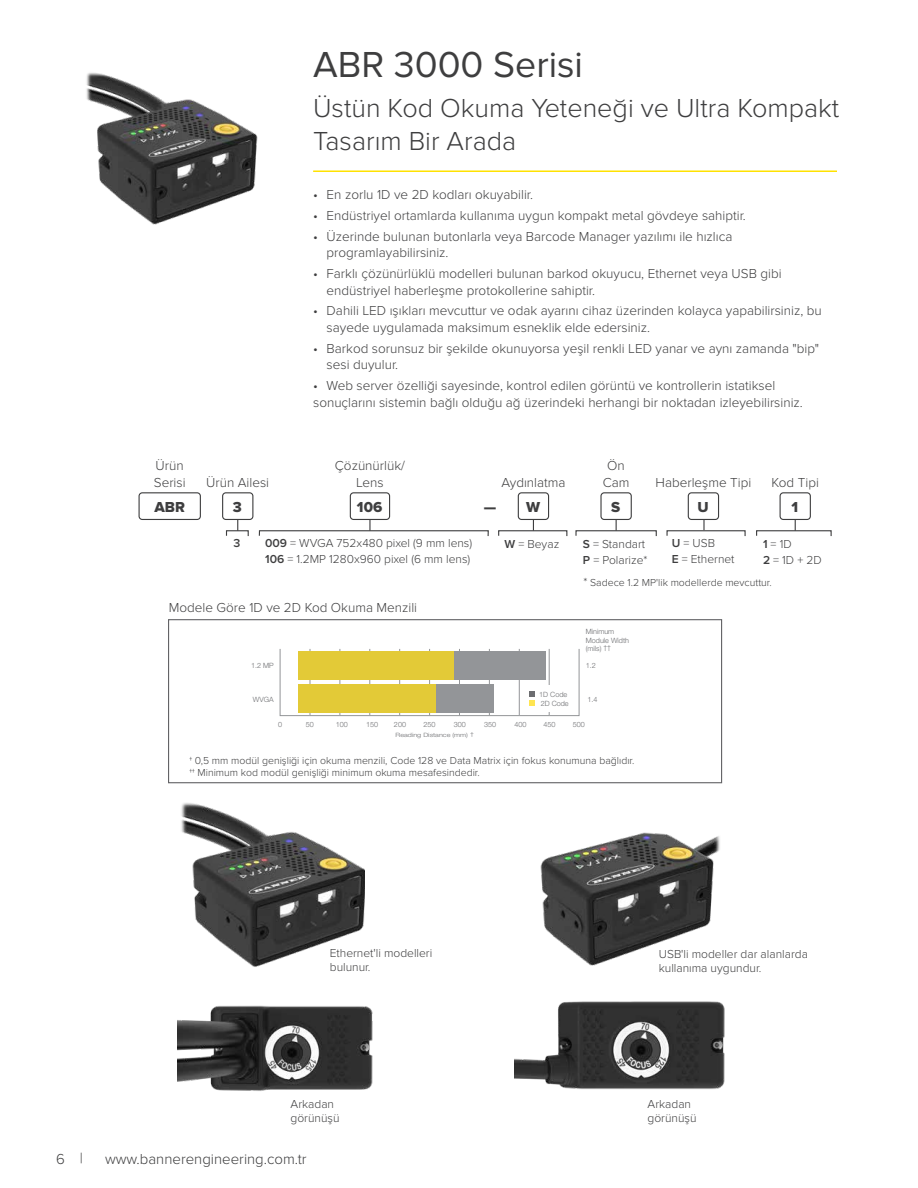
<style>
.page{position:relative;width:918px;height:1188px;background:#fff}
.page>*{position:absolute;margin:0;border:0;box-sizing:border-box;transform-origin:0 0}
.t1{font:37.5px "Proxima Nova";color:#3e3e3f}
.t2{font:300 27px/33px "Proxima Nova";color:#3e3e3f}
.t3{font:300 15px "Proxima Nova";color:#3e3e3f}
.t4{font:15px "Proxima Nova Extrabld";color:#3e3e3f}
.t5{font:300 13.5px/16.5px "Proxima Nova";color:#3e3e3f}
.t6{font:300 12px/16.5px "Proxima Nova";color:#3e3e3f}
.t7{font:600 12px "Proxima Nova";color:#3e3e3f}
.t8{font:300 10.5px/12px "Proxima Nova";color:#3e3e3f}
.t9{font:300 7.2px/8.7px "Helvetica Neue LT Pro";color:#6c6d70}
.t10{font:300 5.85px "Helvetica Neue LT Pro";color:#6c6d70;scale:1.23 1}
.s1{font-weight:600}
.s2{font-size:12px}
</style>
<div class="page">
<div style="left:139px;top:492px;width:62px;height:28px;border:1px solid #3e3e3f;border-radius:3px"></div>
<hr style="left:369px;top:506px;width:2px;height:25px;background:#3e3e3f">
<hr style="left:703px;top:506px;width:2px;height:24px;background:#3e3e3f">
<div style="left:226px;top:530px;width:23px;height:7px;border:1px solid #3e3e3f"></div>
<div style="left:259px;top:530px;width:230px;height:7px;border:1px solid #3e3e3f"></div>
<div style="left:222px;top:492px;width:31px;height:28px;border:1px solid #3e3e3f;border-radius:3px"></div>
<div style="left:350px;top:493px;width:40px;height:26px;background:#fff;border-radius:3px"></div>
<div style="left:350px;top:492px;width:40px;height:28px;border:1px solid #3e3e3f;border-radius:3px"></div>
<div style="left:498px;top:530px;width:69px;height:7px;border:1px solid #3e3e3f"></div>
<div style="left:575px;top:530px;width:82px;height:7px;border:1px solid #3e3e3f"></div>
<div style="left:756px;top:530px;width:76px;height:7px;border:1px solid #3e3e3f"></div>
<div style="left:666px;top:530px;width:80px;height:7px;border:1px solid #3e3e3f"></div>
<div style="left:518px;top:492px;width:31px;height:28px;border:1px solid #3e3e3f;border-radius:3px"></div>
<div style="left:600px;top:492px;width:32px;height:28px;border:1px solid #3e3e3f;border-radius:3px"></div>
<div style="left:780px;top:492px;width:31px;height:28px;border:1px solid #3e3e3f;border-radius:3px"></div>
<div style="left:688px;top:493px;width:31px;height:26px;background:#fff;border-radius:3px"></div>
<div style="left:688px;top:492px;width:31px;height:28px;border:1px solid #3e3e3f;border-radius:3px"></div>
<img style="left:86px;top:72px;width:172px;height:153px">
<img style="left:181px;top:803px;width:184px;height:164px">
<hr style="left:313px;top:170px;width:524px;height:2px;background:#ffe201">
<img style="left:514px;top:1001px;width:211px;height:88px">
<img style="left:178px;top:1005px;width:195px;height:86px">
<img style="left:540px;top:832px;width:180px;height:134px">
<div style="left:280px;top:649px;width:299px;height:67px;background:#fff;border:1px solid #939598"></div>
<hr style="left:310px;top:649px;width:1px;height:67px;background:#939598">
<hr style="left:340px;top:649px;width:1px;height:67px;background:#939598">
<hr style="left:370px;top:649px;width:1px;height:67px;background:#939598">
<hr style="left:399px;top:649px;width:1px;height:67px;background:#939598">
<hr style="left:429px;top:649px;width:1px;height:67px;background:#939598">
<hr style="left:459px;top:649px;width:1px;height:67px;background:#939598">
<hr style="left:489px;top:649px;width:1px;height:67px;background:#939598">
<hr style="left:519px;top:649px;width:1px;height:67px;background:#939598">
<hr style="left:549px;top:649px;width:1px;height:67px;background:#939598">
<div style="left:299px;top:651px;width:247px;height:29px;background:#939598"></div>
<div style="left:298px;top:684px;width:195px;height:29px;background:#939598"></div>
<div style="left:298px;top:651px;width:156px;height:29px;background:#e3ca37"></div>
<div style="left:298px;top:684px;width:138px;height:29px;background:#e3ca37"></div>
<div style="left:523px;top:686px;width:53px;height:26px;background:#fff"></div>
<svg style="left:529px;top:692px;width:6px;height:14px"></svg>
<div style="left:168px;top:619px;width:554px;height:164px;border:1px solid #636366"></div>
<h1 class="t1" style="left:313px;top:43px;width:271px">ABR 3000 Serisi</h1>
<h2 class="t2" style="left:313px;top:92px;width:528px">Üstün Kod Okuma Yeteneği ve Ultra Kompakt<br>Tasarım Bir Arada</h2>
<p class="t5" style="left:154px;top:457px;width:33px">Ürün<br>Serisi</p>
<p class="t5" style="left:313px;top:187px;width:221px">• En zorlu 1D ve 2D kodları okuyabilir.</p>
<p class="t5" style="left:313px;top:207px;width:434px">• Endüstriyel ortamlarda kullanıma uygun kompakt metal gövdeye sahiptir.</p>
<p class="t5" style="left:327px;top:228px;width:407px;text-indent:-14px">• Üzerinde bulunan butonlarla veya Barcode Manager yazılımı ile hızlıca programlayabilirsiniz.</p>
<p class="t5" style="left:327px;top:266px;width:457px;text-indent:-14px">• Farklı çözünürlüklü modelleri bulunan barkod okuyucu, Ethernet veya USB gibi endüstriyel haberleşme protokollerine sahiptir.</p>
<p class="t5" style="left:327px;top:303px;width:497px;text-indent:-14px">• Dahili LED ışıkları mevcuttur ve odak ayarını cihaz üzerinden kolayca yapabilirsiniz, bu sayede uygulamada maksimum esneklik elde edersiniz.</p>
<p class="t5" style="left:327px;top:340px;width:494px;text-indent:-14px">• Barkod sorunsuz bir şekilde okunuyorsa yeşil renkli LED yanar ve aynı zamanda "bip" sesi duyulur.</p>
<p class="t5" style="left:313px;top:377px;width:491px">• Web server özelliği sayesinde, kontrol edilen görüntü ve kontrollerin istatiksel sonuçlarını sistemin bağlı olduğu ağ üzerindeki herhangi bir noktadan izleyebilirsiniz.</p>
<p class="t5" style="left:607px;top:457px;width:19px">Ön</p>
<p class="t5" style="left:335px;top:457px;width:72px;text-align:center">Çözünürlük/<br>Lens</p>
<p class="t5" style="left:206px;top:474px;width:64px">Ürün Ailesi</p>
<p class="t5" style="left:603px;top:474px;width:28px">Cam</p>
<p class="t5" style="left:656px;top:474px;width:97px">Haberleşme Tipi</p>
<p class="t5" style="left:772px;top:474px;width:49px">Kod Tipi</p>
<p class="t5" style="left:501px;top:474px;width:66px">Aydınlatma</p>
<p class="t4" style="left:233px;top:498px;width:11px">3</p>
<p class="t4" style="left:357px;top:498px;width:27px">106</p>
<p class="t4" style="left:526px;top:498px;width:16px">W</p>
<p class="t4" style="left:611px;top:498px;width:11px">S</p>
<p class="t4" style="left:697px;top:498px;width:13px">U</p>
<p class="t4" style="left:792px;top:498px;width:8px">1</p>
<p class="t7" style="left:234px;top:536px;width:8px">3</p>
<p class="t6" style="left:505px;top:535px;width:56px"><span class="s1">W</span> = Beyaz</p>
<p class="t6" style="left:583px;top:535px;width:66px"><span class="s1">S</span> = Standart<br><span class="s1">P</span> = Polarize*</p>
<p class="t6" style="left:763px;top:535px;width:60px"><span class="s1">1</span> = 1D<br><span class="s1">2</span> = 1D + 2D</p>
<p class="t4" style="left:154px;top:498px;width:32px">ABR</p>
<p class="t4" style="left:484px;top:498px;width:14px">—</p>
<p class="t6" style="left:265px;top:535px;width:209px"><span class="s1">009</span> = WVGA 752x480 pixel (9 mm lens)<br><span class="s1">106</span> = 1.2MP 1280x960 pixel (6 mm lens)</p>
<p class="t6" style="left:672px;top:535px;width:64px"><span class="s1">U</span> = USB<br><span class="s1">E</span> = Ethernet</p>
<p class="t5" style="left:169px;top:599px;width:250px">Modele Göre 1D ve 2D Kod Okuma Menzili</p>
<p class="t9" style="left:251px;top:661px;width:24px">1.2 MP</p>
<p class="t9" style="left:253px;top:695px;width:22px">WVGA</p>
<p class="t8" style="left:583px;top:577px;width:190px"><span class="s2">*</span> Sadece 1.2 MP'lik modellerde mevcuttur.</p>
<p class="t9" style="left:539px;top:690px;width:31px">1D Code<br>2D Code</p>
<p class="t9" style="left:586px;top:627px;width:45px">Minimum<br>Module Width (mils) <sup>††</sup></p>
<p class="t9" style="left:586px;top:661px;width:12px">1.2</p>
<p class="t9" style="left:588px;top:695px;width:12px">1.4</p>
<p class="t9" style="left:278px;top:720px;width:6px">0</p>
<p class="t9" style="left:306px;top:720px;width:10px">50</p>
<p class="t9" style="left:336px;top:720px;width:14px">100</p>
<p class="t9" style="left:366px;top:720px;width:14px">150</p>
<p class="t9" style="left:394px;top:720px;width:14px">200</p>
<p class="t9" style="left:423px;top:720px;width:14px">250</p>
<p class="t9" style="left:454px;top:720px;width:14px">300</p>
<p class="t9" style="left:484px;top:720px;width:14px">350</p>
<p class="t9" style="left:515px;top:720px;width:14px">400</p>
<p class="t9" style="left:543px;top:720px;width:14px">450</p>
<p class="t9" style="left:573px;top:720px;width:14px">500</p>
<p class="t10" style="left:396px;top:731px;width:65px">Reading Distance (mm) <sup>†</sup></p>
<p class="t8" style="left:189px;top:754px;width:447px">† 0,5 mm modül genişliği için okuma menzili, Code 128 ve Data Matrix için fokus konumuna bağlıdır. †† Minimum kod modül genişliği minimum okuma mesafesindedir.</p>
<p class="t6" style="left:330px;top:947px;width:104px;line-height:13.5px">Ethernet'li modelleri bulunur.</p>
<p class="t6" style="left:659px;top:948px;width:151px;line-height:13.5px">USB'li modeller dar alanlarda kullanıma uygundur.</p>
<p class="t6" style="left:291px;top:1097px;width:50px;line-height:14.4px">Arkadan görünüşü</p>
<p class="t6" style="left:648px;top:1097px;width:50px;line-height:14.4px">Arkadan görünüşü</p>
<p class="t3" style="left:56px;top:1150px;width:28px">6 |</p>
<p class="t3" style="left:105px;top:1151px;width:203px">www.bannerengineering.com.tr</p>
</div>
